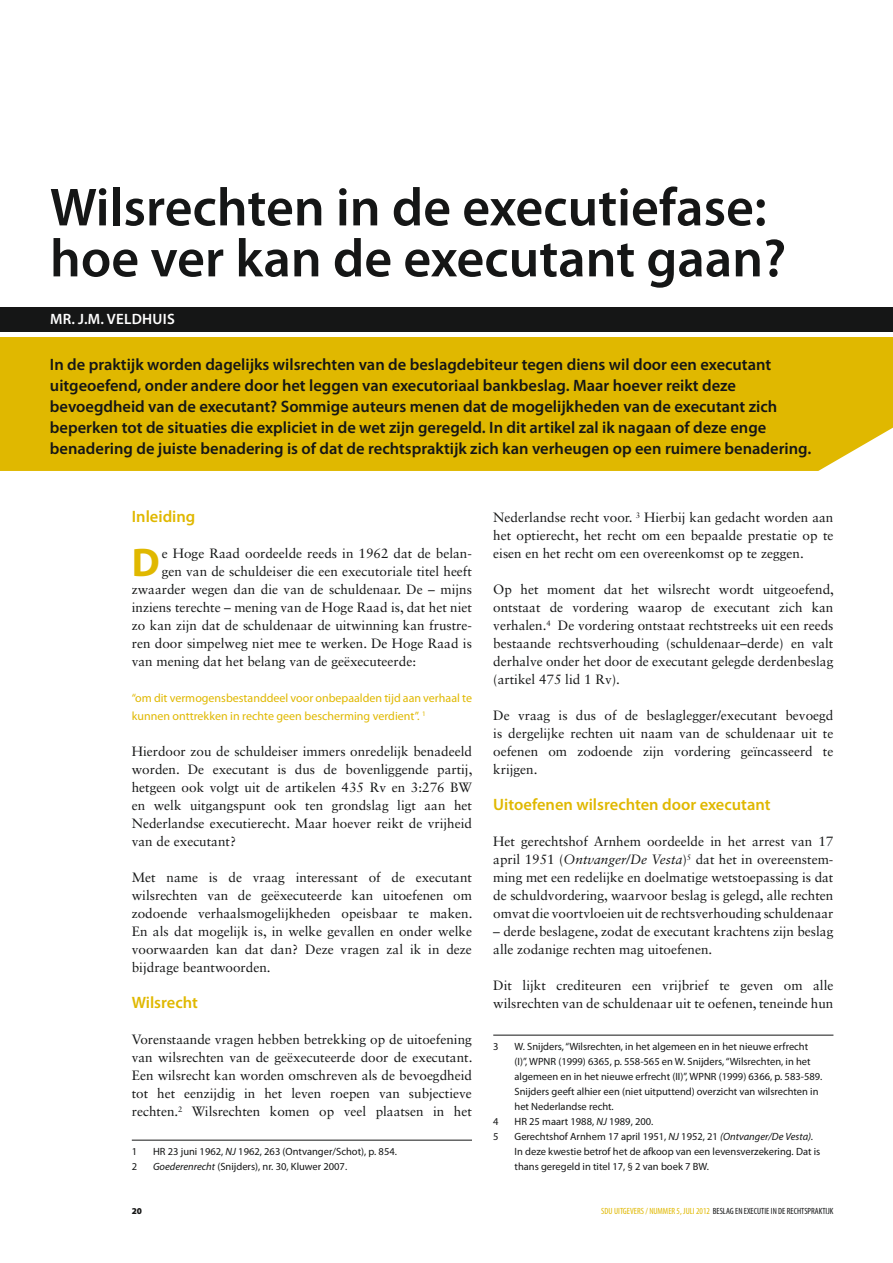
<style>
.page{position:relative;width:893px;height:1263px;background:#fff}
.page>*{position:absolute;margin:0;border:0;box-sizing:border-box;transform-origin:0 0}
.t1{font:600 54px/51px "Myriad Pro";color:#151616}
.t2{font:700 40.2px "Myriad Pro";color:#e0b800}
.t3{font:600 16.5px/21px "Myriad Pro";color:#151616}
.t4{font:600 16.5px "Myriad Pro";color:#e0b800}
.t5{font:600 15px "Myriad Pro";letter-spacing:.02em;color:#fff}
.t6{font:13.5px/18px "Sabon LT Std";color:#151616;text-align:justify}
.t7{font:12px/18px "Myriad Pro";color:#e0b800}
.t8{font:10.5px/15px "Myriad Pro";color:#151616}
.t9{font:condensed 9px "Myriad Pro";color:#151616}
.t10{font:900 9px "Myriad Pro";color:#151616}
.s1{font-style:italic}
.s2{color:#e0b800}
</style>
<div class="page">
<div style="left:0;top:307px;width:893px;height:25px;background:#151616"></div>
<div style="left:0;top:337px;width:893px;height:134px;background:#e0b800"></div>
<hr style="left:132px;top:1140px;width:340px;height:1px;background:#151616">
<hr style="left:493px;top:1035px;width:340px;height:1px;background:#151616">
<h1 class="t1" style="left:50px;top:180px;width:738px">Wilsrechten in de executiefase: hoe ver kan de executant gaan?</h1>
<p class="t5" style="left:50px;top:309px;width:126px">mr. J.m. Veldhuis</p>
<p class="t3" style="left:50px;top:354px;width:763px">in de praktijk worden dagelijks wilsrechten van de beslagdebiteur tegen diens wil door een executant uitgeoefend, onder andere door het leggen van executoriaal bankbeslag. maar hoever reikt deze bevoegdheid van de executant? sommige auteurs menen dat de mogelijkheden van de executant zich beperken tot de situaties die expliciet in de wet zijn geregeld. in dit artikel zal ik nagaan of deze enge benadering de juiste benadering is of dat de rechtspraktijk zich kan verheugen op een ruimere benadering.</p>
<p class="t4" style="left:132px;top:506px;width:65px">inleiding</p>
<h2 class="t2" style="left:132px;top:536px;width:29px">D</h2>
<p class="t6" style="left:162px;top:544px;width:312px">e Hoge Raad oordeelde reeds in 1962 dat de belan-</p>
<p class="t6" style="left:162px;top:562px;width:312px">gen van de schuldeiser die een executoriale titel heeft</p>
<p class="t6" style="left:132px;top:580px;width:342px">zwaarder wegen dan die van de schuldenaar. De – mijns</p>
<p class="t6" style="left:132px;top:598px;width:342px">inziens terechte – mening van de Hoge Raad is, dat het niet</p>
<p class="t6" style="left:132px;top:616px;width:342px">zo kan zijn dat de schuldenaar de uitwinning kan frustre-</p>
<p class="t6" style="left:132px;top:634px;width:342px">ren door simpelweg niet mee te werken. De Hoge Raad is</p>
<p class="t6" style="left:132px;top:652px;width:286px">van mening dat het belang van de geëxecuteerde:</p>
<p class="t7" style="left:132px;top:689px;width:342px">“om dit vermogensbestanddeel voor onbepaalden tijd aan verhaal te kunnen onttrekken in rechte geen bescherming verdient”. <sup>1</sup></p>
<p class="t6" style="left:132px;top:742px;width:342px">Hierdoor zou de schuldeiser immers onredelijk benadeeld worden. De executant is dus de bovenliggende partij, hetgeen ook volgt uit de artikelen 435 Rv en 3:276 BW en welk uitgangspunt ook ten grondslag ligt aan het Nederlandse executierecht. Maar hoever reikt de vrijheid van de executant?</p>
<p class="t6" style="left:132px;top:868px;width:342px">Met name is de vraag interessant of de executant wilsrechten van de geëxecuteerde kan uitoefenen om zodoende verhaalsmogelijkheden opeisbaar te maken.<br>En als dat mogelijk is, in welke gevallen en onder welke voorwaarden kan dat dan? Deze vragen zal ik in deze bijdrage beantwoorden.</p>
<p class="t4" style="left:132px;top:992px;width:68px">Wilsrecht</p>
<p class="t6" style="left:132px;top:1030px;width:342px">Vorenstaande vragen hebben betrekking op de uitoefening van wilsrechten van de geëxecuteerde door de executant.<br>Een wilsrecht kan worden omschreven als de bevoegdheid tot het eenzijdig in het leven roepen van subjectieve rechten.<sup>2</sup> Wilsrechten komen op veel plaatsen in het</p>
<p class="t8" style="left:132px;top:1144px;width:7px">1</p>
<p class="t8" style="left:153px;top:1144px;width:245px">HR 23 juni 1962, <span class="s1">NJ</span> 1962, 263 (Ontvanger/Schot), p. 854.</p>
<p class="t8" style="left:132px;top:1159px;width:7px">2</p>
<p class="t8" style="left:153px;top:1159px;width:196px"><span class="s1">Goederenrecht</span> (Snijders), nr. 30, Kluwer 2007.</p>
<p class="t6" style="left:493px;top:508px;width:342px">Nederlandse recht voor. <sup>3</sup> Hierbij kan gedacht worden aan het optierecht, het recht om een bepaalde prestatie op te eisen en het recht om een overeenkomst op te zeggen.</p>
<p class="t6" style="left:493px;top:580px;width:342px">Op het moment dat het wilsrecht wordt uitgeoefend, ontstaat de vordering waarop de executant zich kan verhalen.<sup>4</sup> De vordering ontstaat rechtstreeks uit een reeds bestaande rechtsverhouding (schuldenaar–derde) en valt derhalve onder het door de executant gelegde derdenbeslag (artikel 475 lid 1 Rv).</p>
<p class="t6" style="left:493px;top:706px;width:342px">De vraag is dus of de beslaglegger/executant bevoegd is dergelijke rechten uit naam van de schuldenaar uit te oefenen om zodoende zijn vordering geïncasseerd te krijgen.</p>
<p class="t4" style="left:493px;top:794px;width:279px">uitoefenen wilsrechten door executant</p>
<p class="t6" style="left:493px;top:832px;width:342px">Het gerechtshof Arnhem oordeelde in het arrest van 17 april 1951 (<span class="s1">Ontvanger/De Vesta</span>)<sup>5</sup> dat het in overeenstem&shy;ming met een redelijke en doelmatige wetstoepassing is dat de schuldvordering, waarvoor beslag is gelegd, alle rechten omvat die voortvloeien uit de rechtsverhouding schuldenaar</p>
<p class="t6" style="left:493px;top:922px;width:342px">– derde beslagene, zodat de executant krachtens zijn beslag alle zodanige rechten mag uitoefenen.</p>
<p class="t6" style="left:493px;top:976px;width:342px">Dit lijkt crediteuren een vrijbrief te geven om alle wilsrechten van de schuldenaar uit te oefenen, teneinde hun</p>
<p class="t8" style="left:493px;top:1039px;width:7px">3</p>
<p class="t8" style="left:514px;top:1039px;width:309px">W. Snijders, “Wilsrechten, in het algemeen en in het nieuwe erfrecht (I)”, WPNR (1999) 6365, p. 558-565 en W. Snijders, “Wilsrechten, in het algemeen en in het nieuwe erfrecht (II)”, WPNR (1999) 6366, p. 583-589.<br>Snijders geeft alhier een (niet uitputtend) overzicht van wilsrechten in het Nederlandse recht.</p>
<p class="t8" style="left:493px;top:1114px;width:7px">4</p>
<p class="t8" style="left:514px;top:1114px;width:140px">HR 25 maart 1988, <span class="s1">NJ</span> 1989, 200.</p>
<p class="t8" style="left:493px;top:1129px;width:7px">5</p>
<p class="t8" style="left:514px;top:1129px;width:307px">Gerechtshof Arnhem 17 april 1951, <span class="s1">NJ</span> 1952, 21 <span class="s1">(Ontvanger/De Vesta).<br></span>In deze kwestie betrof het de afkoop van een levensverzekering. Dat is thans geregeld in titel 17, § 2 van boek 7 BW.</p>
<p class="t10" style="left:132px;top:1205px;width:12px">20</p>
<p class="t9" style="left:601px;top:1206px;width:234px"><span class="s2">SDU UITGEVERS / NUMMER 5, JULI 2012</span> BESLAG EN EXECUTIE IN DE RECHTSPRAKTIJK</p>
</div>
